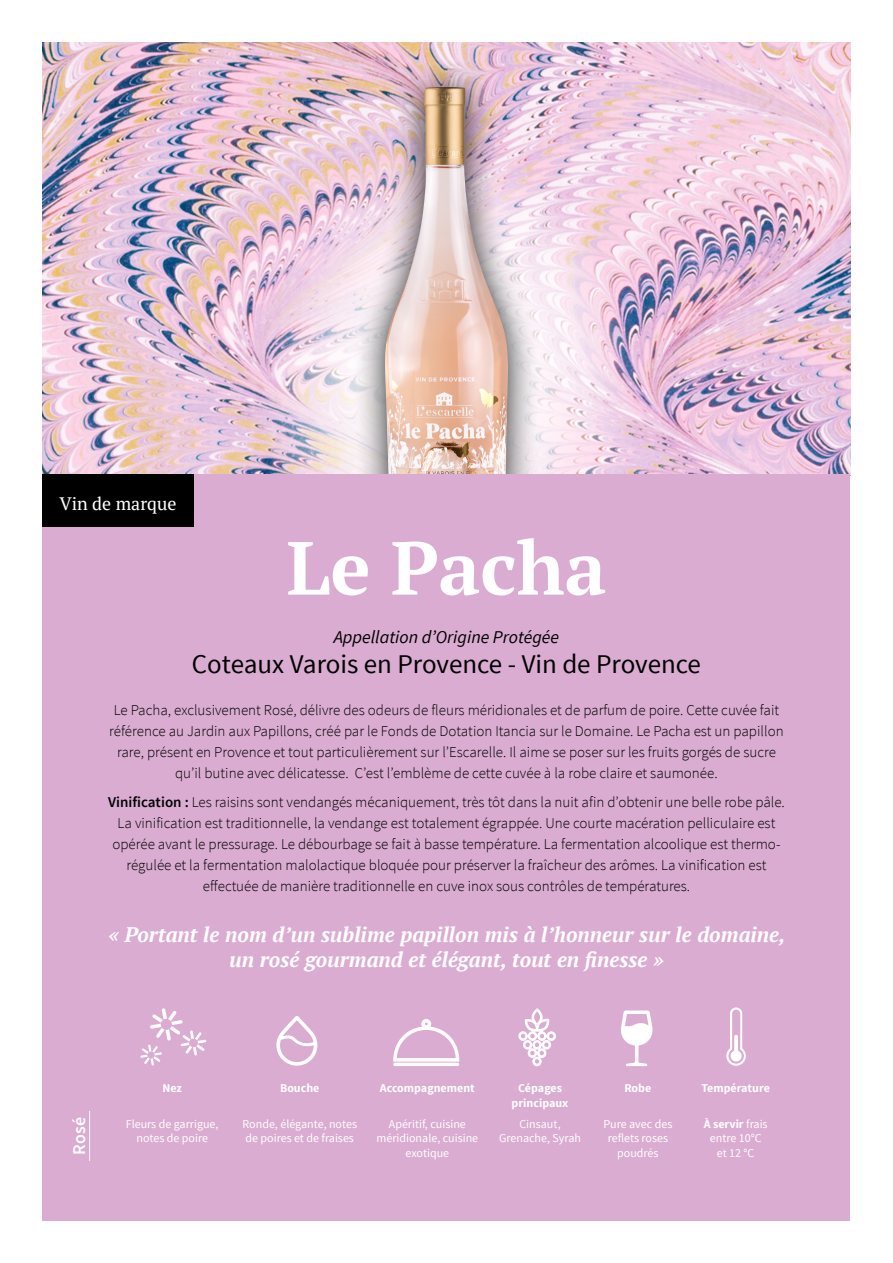
<style>
.page{position:relative;width:893px;height:1263px;background:#fff}
.page>*{position:absolute;margin:0;border:0;box-sizing:border-box;transform-origin:0 0}
.t1{font:700 75px "PT Serif";color:#fff}
.t2{font:27px "Source Sans Pro";color:#000}
.t3{font:italic 700 21px/25.2px "PT Serif";color:#fff;text-align:center}
.t4{font:italic 18px "Source Sans Pro";color:#000}
.t5{font:18px "PT Serif";color:#fff}
.t6{font:600 18px "Source Sans Pro";color:#fff}
.t7{font:300 15px/21px "Source Sans Pro";color:#000;text-align:center}
.t8{font:12px/14.4px "Source Sans Pro";color:#fff;text-align:center}
.t9{font:700 12px/14.4px "Source Sans Pro";color:#fff;text-align:center}
.s1{font-weight:600}
.s2{font-weight:700}
</style>
<div class="page">
<img style="left:43px;top:43px;width:807px;height:431px">
<svg style="left:261px;top:145px;width:371px;height:489px;background:#ecd7e6"></svg>
<div style="left:352px;top:58px;width:189px;height:482px;background:#000;opacity:.9"></div>
<img style="left:385px;top:87px;width:123px;height:387px">
<div style="left:43px;top:474px;width:807px;height:746px;background:#daacd1"></div>
<div style="left:43px;top:474px;width:151px;height:53px;background:#000"></div>
<svg style="left:140px;top:1008px;width:66px;height:58px"></svg>
<svg style="left:276px;top:1016px;width:41px;height:50px"></svg>
<svg style="left:393px;top:1019px;width:66px;height:47px"></svg>
<svg style="left:518px;top:1008px;width:38px;height:58px"></svg>
<svg style="left:726px;top:1007px;width:20px;height:59px"></svg>
<svg style="left:621px;top:1010px;width:32px;height:56px"></svg>
<hr style="left:89px;top:1111px;width:1px;height:50px;background:#fff">
<p class="t5" style="left:60px;top:492px;width:118px">Vin de marque</p>
<h1 class="t1" style="left:287px;top:518px;width:321px">Le Pacha</h1>
<p class="t4" style="left:334px;top:627px;width:227px">Appellation d’Origine Protégée</p>
<h2 class="t2" style="left:192px;top:649px;width:510px">Coteaux Varois en Provence - Vin de Provence</h2>
<p class="t7" style="left:109px;top:699px;width:676px">Le Pacha, exclusivement Rosé, délivre des odeurs de fleurs méridionales et de parfum de poire. Cette cuvée fait référence au Jardin aux Papillons, créé par le Fonds de Dotation Itancia sur le Domaine. Le Pacha est un papillon rare, présent en Provence et tout particulièrement sur l’Escarelle. Il aime se poser sur les fruits gorgés de sucre qu’il butine avec délicatesse. C’est l’emblème de cette cuvée à la robe claire et saumonée.</p>
<p class="t7" style="left:108px;top:792px;width:678px"><span class="s1">Vinification :</span> Les raisins sont vendangés mécaniquement, très tôt dans la nuit afin d’obtenir une belle robe pâle.<br>La vinification est traditionnelle, la vendange est totalement égrappée. Une courte macération pelliculaire est opérée avant le pressurage. Le débourbage se fait à basse température. La fermentation alcoolique est thermo&shy;régulée et la fermentation malolactique bloquée pour préserver la fraîcheur des arômes. La vinification est effectuée de manière traditionnelle en cuve inox sous contrôles de températures.</p>
<h3 class="t3" style="left:108px;top:921px;width:679px">« Portant le nom d’un sublime papillon mis à l’honneur sur le domaine, un rosé gourmand et élégant, tout en finesse »</h3>
<p class="t6" style="left:69px;top:1154px;width:39px;rotate:-90deg">Rosé</p>
<p class="t9" style="left:162px;top:1081px;width:21px">Nez</p>
<p class="t9" style="left:280px;top:1081px;width:41px">Bouche</p>
<p class="t9" style="left:380px;top:1081px;width:96px">Accompagnement</p>
<p class="t9" style="left:512px;top:1081px;width:58px">Cépages principaux</p>
<p class="t9" style="left:624px;top:1081px;width:29px">Robe</p>
<p class="t9" style="left:701px;top:1081px;width:70px">Température</p>
<p class="t8" style="left:126px;top:1117px;width:94px">Fleurs de garrigue, notes de poire</p>
<p class="t8" style="left:242px;top:1117px;width:116px;text-align:left">Ronde, élégante, notes de poires et de fraises</p>
<p class="t8" style="left:376px;top:1117px;width:103px">Apéritif, cuisine méridionale, cuisine exotique</p>
<p class="t8" style="left:499px;top:1117px;width:83px">Cinsaut,<br>Grenache, Syrah</p>
<p class="t8" style="left:603px;top:1117px;width:70px">Pure avec des reflets roses poudrés</p>
<p class="t8" style="left:704px;top:1117px;width:65px"><span class="s2">À servir</span> frais entre 10°C et 12 °C</p>
</div>
